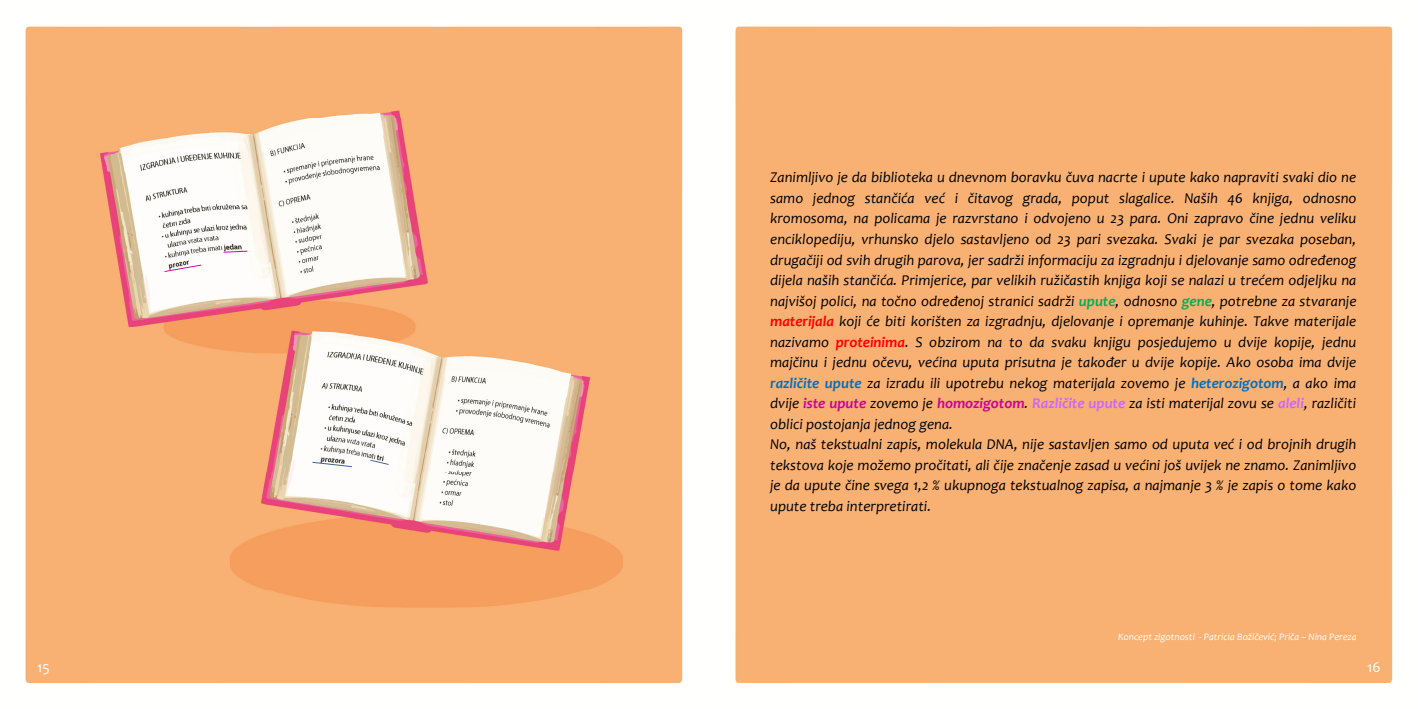
<style>
.page{position:relative;width:1418px;height:709px;background:#fff}
.page>*{position:absolute;margin:0;border:0;box-sizing:border-box;transform-origin:0 0}
.t1{font:italic 15px/20.5px "Candara";color:#000}
.t2{font:15px "Candara";color:#fff}
.t3{font:italic 10px "Candara";color:#fff}
.s1{font-weight:700;color:#00b050}
.s2{font-weight:700;color:#f00}
.s3{font-weight:700;color:#0070c0}
.s4{font-weight:700;color:#cc009a}
.s5{font-weight:700;color:#cc65ff}
</style>
<div class="page">
<svg style="left:25px;top:118px;width:329px;height:118px"></svg>
<svg style="left:25px;top:236px;width:329px;height:118px"></svg>
<svg style="left:223px;top:251px;width:24px;height:2px"></svg>
<svg style="left:164px;top:265px;width:37px;height:7px"></svg>
<svg style="left:25px;top:354px;width:329px;height:119px;background:#f5b988"></svg>
<svg style="left:312px;top:462px;width:40px;height:5px"></svg>
<svg style="left:25px;top:473px;width:329px;height:118px;background:#f6af76"></svg>
<div style="left:25px;top:591px;width:329px;height:93px;background:#f9b173"></div>
<div style="left:354px;top:26px;width:329px;height:92px;background:#f8b173"></div>
<svg style="left:354px;top:118px;width:329px;height:118px;background:#f6b783"></svg>
<svg style="left:354px;top:236px;width:329px;height:118px;background:#f7b47d"></svg>
<svg style="left:354px;top:354px;width:329px;height:118px"></svg>
<svg style="left:370px;top:460px;width:19px;height:5px"></svg>
<svg style="left:354px;top:472px;width:329px;height:119px"></svg>
<svg style="left:354px;top:591px;width:329px;height:93px;background:#f8af72"></svg>
<div style="left:735px;top:26px;width:328px;height:92px;background:#f9b173"></div>
<div style="left:735px;top:118px;width:328px;height:118px;background:#f9b173"></div>
<div style="left:735px;top:236px;width:328px;height:118px;background:#f9b173"></div>
<div style="left:735px;top:354px;width:328px;height:118px;background:#f9b173"></div>
<div style="left:735px;top:472px;width:328px;height:119px;background:#f9b173"></div>
<div style="left:735px;top:591px;width:328px;height:92px;background:#f9b173"></div>
<div style="left:1063px;top:26px;width:330px;height:92px;background:#f9b173"></div>
<div style="left:1063px;top:118px;width:330px;height:118px;background:#f9b173"></div>
<div style="left:1063px;top:236px;width:330px;height:118px;background:#f9b173"></div>
<div style="left:1063px;top:354px;width:330px;height:118px;background:#f9b173"></div>
<div style="left:1063px;top:472px;width:330px;height:119px;background:#f9b173"></div>
<div style="left:1063px;top:591px;width:330px;height:92px;background:#f9b173"></div>
<p class="t2" style="left:37px;top:658px;width:14px">15</p>
<p class="t1" style="left:770px;top:167px;width:587px">Zanimljivo je da biblioteka u dnevnom boravku čuva nacrte i upute kako napraviti svaki dio ne samo jednog stančića već i čitavog grada,<br>kromosoma, na policama je razvrstano i odvojeno u 23 para. Oni zapravo čine jednu veliku enciklopediju, vrhuns o dj le o sast lj</p>
<p class="t1" style="left:1071px;top:188px;width:286px">poput slagalice. Naših 46 knjiga, odnosno</p>
<p class="t1" style="left:1171px;top:229px;width:186px">va je par svezaka poseban,</p>
<p class="t1" style="left:770px;top:229px;width:588px;text-indent:215px">av eno od 23 pari svezaka. S ki<br>drugačiji od svih drugih parova, jer sadrži informaciju za izgradnju i djelovanje samo određenog dijela naših stančića. Primjerice, par velikih ružičastih knjiga koji se nalazi u trećem odjeljku na najvišoj polici, na točno određenoj stranici sadrži <span class="s1">upute</span>, odnosno <span class="s1">gene</span>, potrebne za stvaranje <span class="s2">materijala</span> koji će biti korišten za izgradnju, djelovanje i opremanje kuhinje. Takve materijale nazivamo <span class="s2">proteinima</span>. S obzirom na to da svaku knjigu posjedujemo u dvije kopije, jednu majčinu i jednu očevu, većina uputa prisutna je također u dvije kopije. Ako osoba ima dvije <span class="s3">različite upute</span> za izradu ili upotrebu nekog materijala zovemo je <span class="s3">heterozigotom</span>, a ako ima dvije <span class="s4">iste upute</span> zovemo je <span class="s4">homozigotom</span>. <span class="s5">Različite upute</span> za isti materijal zovu se <span class="s5">aleli</span>, različiti oblici postojanja jednog gena.<br>No, naš tekstualni zapis, molekula DNA, nije sastavljen samo od uputa već i od brojnih drugih tekstova koje možemo pročitati, ali čije značenje zasad u većini još uvijek ne znamo. Zanimljivo je da upute čine svega 1,2 % ukupnoga tekstualnog zapisa, a najmanje 3 % je zapis o tome kako upute treba interpretirati.</p>
<p class="t1" style="left:903px;top:229px;width:9px">k</p>
<p class="t3" style="left:1118px;top:630px;width:240px">Koncept zigotnosti - Patricia Božičević; Priča – Nina Pereza</p>
<p class="t2" style="left:1366px;top:658px;width:15px">16</p>
</div>
